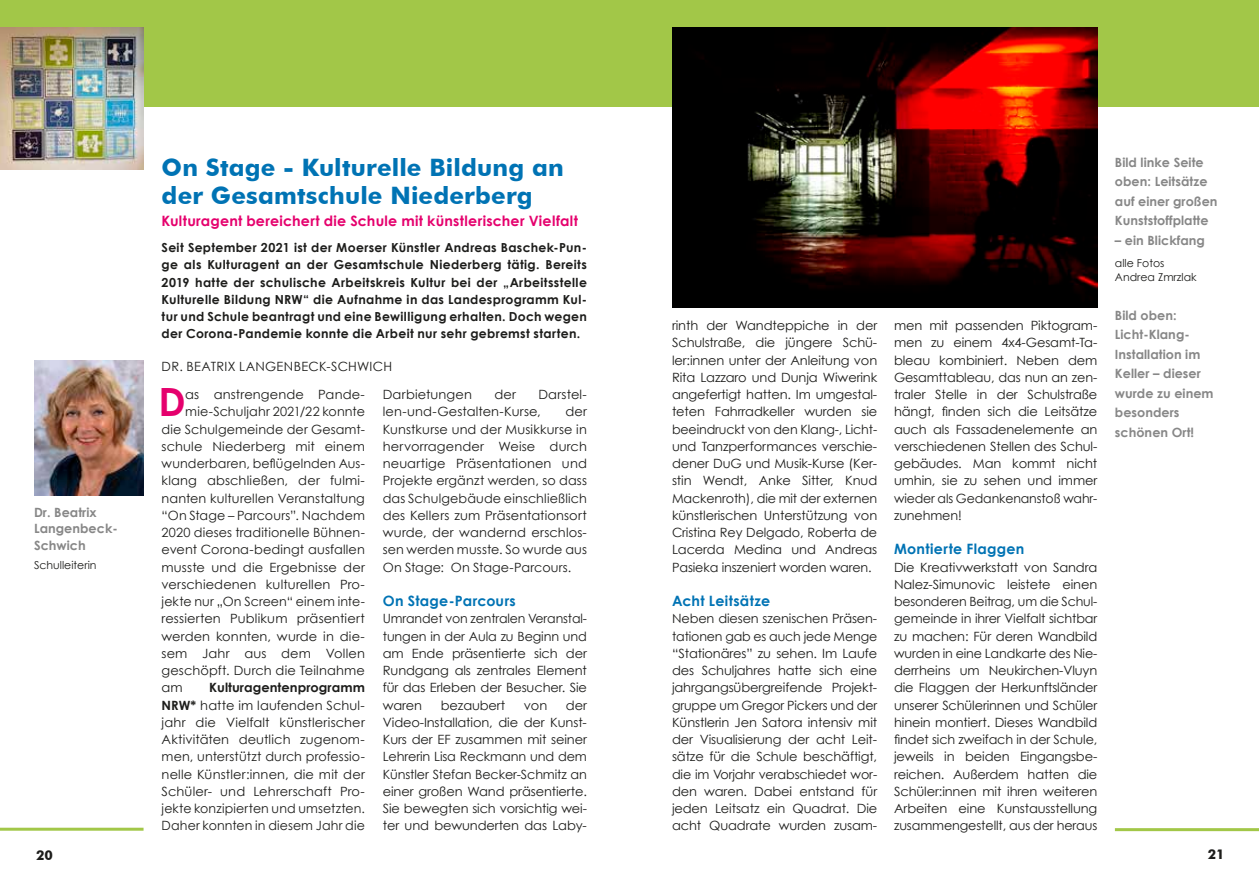
<style>
.page{position:relative;width:1259px;height:893px;background:#fff}
.page>*{position:absolute;margin:0;border:0;box-sizing:border-box;transform-origin:0 0}
.t1{font:700 39px "Century Gothic";color:#e5006d}
.t2{font:700 24px/28.5px "Futura BT";letter-spacing:.005em;color:#0073b4}
.t3{font:700 14.25px "Century Gothic";letter-spacing:.02em;color:#e5006d}
.t4{font:700 14.25px "Century Gothic";letter-spacing:.02em;color:#0073b4}
.t5{font:700 13.5px "Futura BT";color:#1d1d1b}
.t6{font:12.75px/17.2px "Century Gothic";letter-spacing:.005em;color:#1d1d1b;text-align:justify}
.t7{font:700 12.75px/19.5px "Century Gothic";letter-spacing:.005em;color:#878787}
.t8{font:12.75px "Century Gothic";letter-spacing:.025em;color:#1d1d1b}
.t9{font:700 12.45px/17.2px "Century Gothic";letter-spacing:.025em;color:#1d1d1b;text-align:justify}
.t10{font:10.95px/13.5px "Century Gothic";color:#1d1d1b}
.s1{font-weight:700}
</style>
<div class="page">
<div style="left:0;top:0;width:1259px;height:107px;background:#a2c748"></div>
<hr style="left:0;top:828px;width:144px;height:3px;background:#a2c748">
<hr style="left:1115px;top:828px;width:144px;height:3px;background:#a2c748">
<img style="left:672px;top:27px;width:425px;height:281px">
<img style="left:0;top:27px;width:144px;height:142px">
<img style="left:34px;top:361px;width:110px;height:135px">
<p class="t7" style="left:34px;top:503px;width:85px;line-height:16.5px">Dr. Beatrix<br>Langenbeck-<br>Schwich</p>
<p class="t10" style="left:34px;top:558px;width:64px">Schulleiterin</p>
<h2 class="t2" style="left:162px;top:153px;width:403px">On Stage - Kulturelle Bildung an der Gesamtschule Niederberg</h2>
<p class="t3" style="left:162px;top:212px;width:418px">Kulturagent bereichert die Schule mit künstlerischer Vielfalt</p>
<p class="t9" style="left:162px;top:239px;width:427px">Seit September 2021 ist der Moerser Künstler Andreas Baschek-Pun&shy;ge als Kulturagent an der Gesamtschule Niederberg tätig. Bereits 2019 hatte der schulische Arbeitskreis Kultur bei der „Arbeitsstelle Kulturelle Bildung NRW“ die Aufnahme in das Landesprogramm Kul&shy;tur und Schule beantragt und eine Bewilligung erhalten. Doch wegen der Corona-Pandemie konnte die Arbeit nur sehr gebremst starten.</p>
<p class="t8" style="left:162px;top:358px;width:232px">DR. BEATRIX LANGENBECK-SCHWICH</p>
<p class="t6" style="left:383px;top:386px;width:91px">Darbietungen</p>
<p class="t6" style="left:494px;top:386px;width:23px">der</p>
<h1 class="t1" style="left:158px;top:378px;width:29px">D</h1>
<p class="t6" style="left:185px;top:386px;width:181px">as anstrengende Pande-</p>
<p class="t6" style="left:383px;top:386px;width:206px;text-indent:156px">Darstel&shy;len-und-Gestalten-Kurse,</p>
<p class="t6" style="left:185px;top:403px;width:181px">mie-Schuljahr 2021/22 konnte</p>
<p class="t6" style="left:162px;top:420px;width:205px">die Schulgemeinde der Gesamt-</p>
<p class="t6" style="left:162px;top:437px;width:205px">schule Niederberg mit einem</p>
<p class="t6" style="left:162px;top:455px;width:205px">wunderbaren, beflügelnden Aus-</p>
<p class="t6" style="left:162px;top:472px;width:205px">klang abschließen, der fulmi-</p>
<p class="t6" style="left:162px;top:489px;width:205px">nanten kulturellen Veranstaltung</p>
<p class="t6" style="left:162px;top:506px;width:205px">“On Stage – Parcours”. Nachdem</p>
<p class="t6" style="left:162px;top:524px;width:205px">2020 dieses traditionelle Bühnen-</p>
<p class="t6" style="left:162px;top:541px;width:205px">event Corona-bedingt ausfallen</p>
<p class="t6" style="left:162px;top:558px;width:205px">musste und die Ergebnisse der</p>
<p class="t6" style="left:162px;top:575px;width:205px">verschiedenen kulturellen Pro-</p>
<p class="t6" style="left:162px;top:593px;width:205px">jekte nur „On Screen“ einem inte-</p>
<p class="t6" style="left:162px;top:610px;width:205px">ressierten Publikum präsentiert</p>
<p class="t6" style="left:162px;top:627px;width:205px">werden konnten, wurde in die-</p>
<p class="t6" style="left:162px;top:644px;width:205px">sem Jahr aus dem Vollen</p>
<p class="t6" style="left:162px;top:662px;width:205px">geschöpft. Durch die Teilnahme</p>
<p class="t6" style="left:162px;top:679px;width:23px">am</p>
<p class="t6" style="left:383px;top:403px;width:206px;text-indent:182px">der Kunstkurse und der Musikkurse in hervorragender Weise durch neuartige Präsentationen und Projekte ergänzt werden, so dass das Schulgebäude einschließlich des Kellers zum Präsentationsort wurde, der wandernd erschlos&shy;sen werden musste. So wurde aus On Stage: On Stage-Parcours.</p>
<p class="t4" style="left:383px;top:592px;width:134px">On Stage-Parcours</p>
<p class="t6" style="left:383px;top:610px;width:206px">Umrandet von zentralen Veranstal&shy;tungen in der Aula zu Beginn und am Ende präsentierte sich der Rundgang als zentrales Element für das Erleben der Besucher. Sie waren</p>
<p class="t6" style="left:162px;top:679px;width:205px;text-indent:47px"><span class="s1">Kulturagentenprogramm NRW*</span> hatte im laufenden Schul&shy;jahr die Vielfalt künstlerischer Aktivitäten deutlich zugenom&shy;men, unterstützt durch professio&shy;nelle Künstler:innen, die mit der Schüler- und Lehrerschaft Pro&shy;jekte konzipierten und umsetzten.<br>Daher konnten in diesem Jahr die</p>
<p class="t6" style="left:383px;top:696px;width:206px;text-indent:183px">der Video-Installation, die der Kunst-Kurs der EF zusammen mit seiner Lehrerin Lisa Reckmann und dem Künstler Stefan Becker-Schmitz an einer großen Wand präsentierte.<br>Sie bewegten sich vorsichtig wei&shy;ter und bewunderten das Laby-</p>
<p class="t6" style="left:441px;top:696px;width:66px">bezaubert</p>
<p class="t6" style="left:524px;top:696px;width:25px">von</p>
<p class="t6" style="left:672px;top:317px;width:207px">rinth der Wandteppiche in der Schulstraße, die jüngere Schü&shy;ler:innen unter der Anleitung von Rita Lazzaro und Dunja Wiwerink angefertigt hatten. Im umgestal&shy;teten Fahrradkeller wurden sie beeindruckt von den Klang-, Licht&shy;und Tanzperformances verschie&shy;dener DuG und Musik-Kurse (Ker&shy;stin Wendt, Anke Sitter, Knud Mackenroth), die mit der externen künstlerischen Unterstützung von Cristina Rey Delgado, Roberta de Lacerda Medina und Andreas Pasieka inszeniert worden waren.</p>
<p class="t4" style="left:672px;top:592px;width:100px">Acht Leitsätze</p>
<p class="t6" style="left:672px;top:610px;width:207px">Neben diesen szenischen Präsen&shy;tationen gab es auch jede Menge “Stationäres” zu sehen. Im Laufe des Schuljahres hatte sich eine jahrgangsübergreifende Projekt&shy;gruppe um Gregor Pickers und der Künstlerin Jen Satora intensiv mit der Visualisierung der acht Leit&shy;sätze für die Schule beschäftigt, die im Vorjahr verabschiedet wor&shy;den waren. Dabei entstand für jeden Leitsatz ein Quadrat. Die acht Quadrate wurden zusam-</p>
<p class="t6" style="left:894px;top:317px;width:205px">men mit passenden Piktogram&shy;men zu einem 4x4-Gesamt-Ta&shy;bleau kombiniert. Neben dem Gesamttableau, das nun an zen&shy;traler Stelle in der Schulstraße hängt, finden sich die Leitsätze auch als Fassadenelemente an verschiedenen Stellen des Schul&shy;gebäudes. Man kommt nicht umhin, sie zu sehen und immer wieder als Gedankenanstoß wahr&shy;zunehmen!</p>
<p class="t4" style="left:894px;top:540px;width:132px">Montierte Flaggen</p>
<p class="t6" style="left:894px;top:558px;width:205px">Die Kreativwerkstatt von Sandra Nalez-Simunovic leistete einen besonderen Beitrag, um die Schul&shy;gemeinde in ihrer Vielfalt sichtbar zu machen: Für deren Wandbild wurden in eine Landkarte des Nie&shy;derrheins um Neukirchen-Vluyn die Flaggen der Herkunftsländer unserer Schülerinnen und Schüler hinein montiert. Dieses Wandbild findet sich zweifach in der Schule, jeweils in beiden Eingangsbe&shy;reichen. Außerdem hatten die Schüler:innen mit ihren weiteren Arbeiten eine Kunstausstellung zusammengestellt, aus der heraus</p>
<p class="t7" style="left:1115px;top:152px;width:104px">Bild linke Seite oben: Leitsätze auf einer großen<br>Kunststoffplatte</p>
<p class="t7" style="left:1115px;top:230px;width:92px">– ein Blickfang</p>
<p class="t10" style="left:1115px;top:256px;width:83px">alle Fotos<br>Andrea Zmrzlak</p>
<p class="t7" style="left:1115px;top:305px;width:100px">Bild oben:<br>Licht-Klang-<br>Installation im<br>Keller – dieser wurde zu einem besonders schönen Ort!</p>
<p class="t5" style="left:36px;top:847px;width:18px">20</p>
<p class="t5" style="left:1207px;top:846px;width:18px">21</p>
</div>
